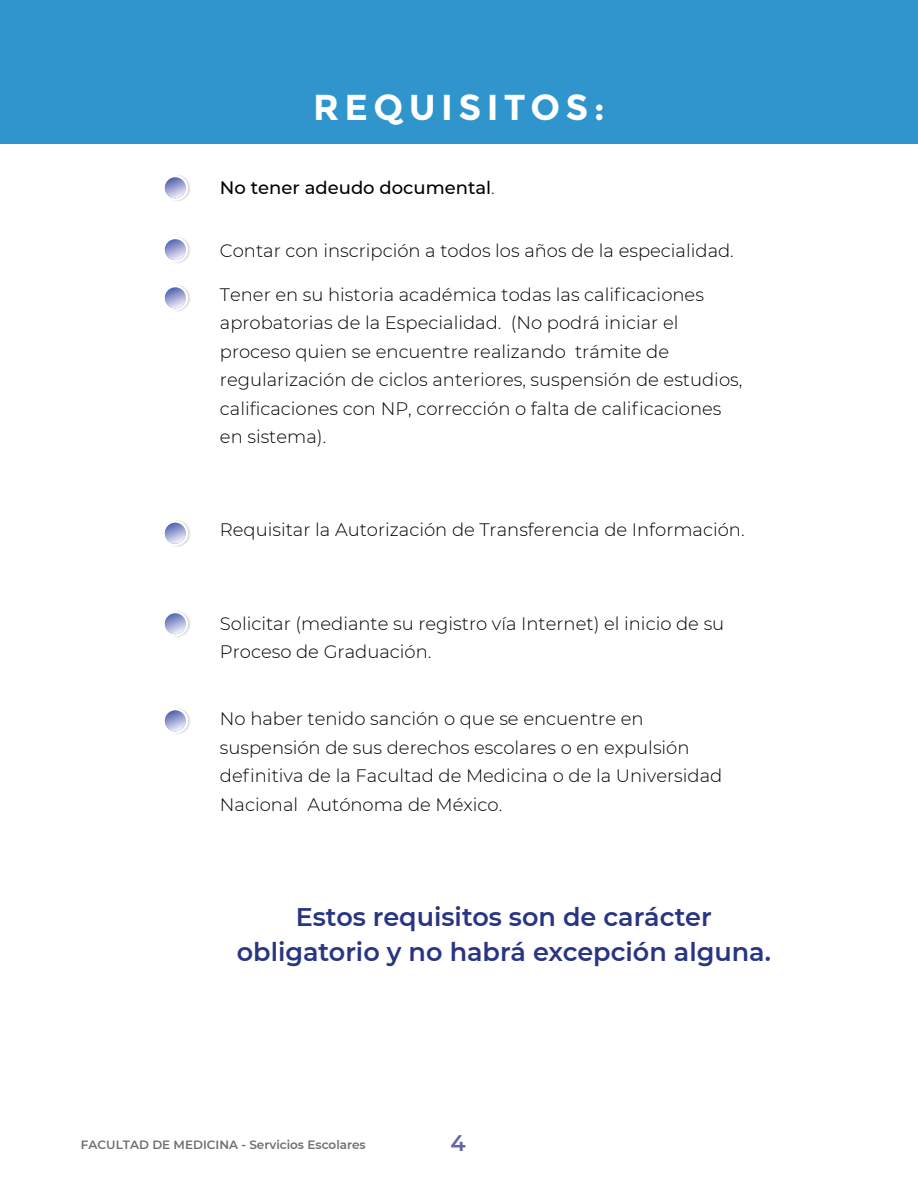
<style>
.page{position:relative;width:918px;height:1188px;background:#fff}
.page>*{position:absolute;margin:0;border:0;box-sizing:border-box;transform-origin:0 0}
.t1{font:700 36px "Montserrat";letter-spacing:.15em;color:#fff}
.t2{font:600 25.5px/34.5px "Montserrat";color:#283583;text-align:center}
.t3{font:600 22.5px "Montserrat";color:#6565a4}
.t4{font:300 18px/28.5px "Montserrat";color:#000}
.t5{font:500 18px "Montserrat";color:#000}
.t6{font:600 12px "Montserrat";color:#706f6f}
.s1{font-weight:300}
</style>
<div class="page">
<div style="left:0;top:0;width:918px;height:144px;background:#3095cc"></div>
<img style="left:175px;top:175px;width:15px;height:26px">
<svg style="left:163px;top:175px;width:25px;height:25px"></svg>
<img style="left:165px;top:177px;width:21px;height:21px;border-radius:10px">
<img style="left:174px;top:237px;width:16px;height:26px">
<svg style="left:163px;top:237px;width:25px;height:25px"></svg>
<img style="left:165px;top:239px;width:21px;height:21px;border-radius:10px">
<img style="left:176px;top:285px;width:14px;height:26px">
<svg style="left:163px;top:285px;width:25px;height:25px"></svg>
<img style="left:165px;top:287px;width:21px;height:21px;border-radius:10px">
<img style="left:175px;top:520px;width:15px;height:27px">
<svg style="left:163px;top:521px;width:25px;height:25px"></svg>
<img style="left:165px;top:523px;width:21px;height:21px;border-radius:10px">
<img style="left:174px;top:611px;width:16px;height:26px">
<svg style="left:163px;top:611px;width:25px;height:25px"></svg>
<img style="left:165px;top:613px;width:21px;height:21px;border-radius:10px">
<img style="left:176px;top:708px;width:14px;height:26px">
<svg style="left:163px;top:708px;width:25px;height:25px"></svg>
<img style="left:165px;top:710px;width:21px;height:21px;border-radius:10px">
<h1 class="t1" style="left:313px;top:86px;width:293px">REQUISITOS:</h1>
<p class="t5" style="left:220px;top:175px;width:276px">No tener adeudo documental<span class="s1">.</span></p>
<p class="t4" style="left:220px;top:236px;width:515px">Contar con inscripción a todos los años de la especialidad.</p>
<p class="t4" style="left:220px;top:279px;width:524px">Tener en su historia académica todas las calificaciones aprobatorias de la Especialidad. (No podrá iniciar el proceso quien se encuentre realizando trámite de regularización de ciclos anteriores, suspensión de estudios, calificaciones con NP, corrección o falta de calificaciones en sistema).</p>
<p class="t4" style="left:220px;top:515px;width:526px">Requisitar la Autorización de Transferencia de Información.</p>
<p class="t4" style="left:220px;top:609px;width:506px">Solicitar (mediante su registro vía Internet) el inicio de su<br>Proceso de Graduación.</p>
<p class="t4" style="left:220px;top:704px;width:504px">No haber tenido sanción o que se encuentre en suspensión de sus derechos escolares o en expulsión definitiva de la Facultad de Medicina o de la Universidad Nacional Autónoma de México.</p>
<h2 class="t2" style="left:237px;top:899px;width:536px">Estos requisitos son de carácter obligatorio y no habrá excepción alguna.</h2>
<p class="t6" style="left:81px;top:1136px;width:286px">FACULTAD DE MEDICINA - Servicios Escolares</p>
<p class="t3" style="left:450px;top:1127px;width:17px">4</p>
</div>
